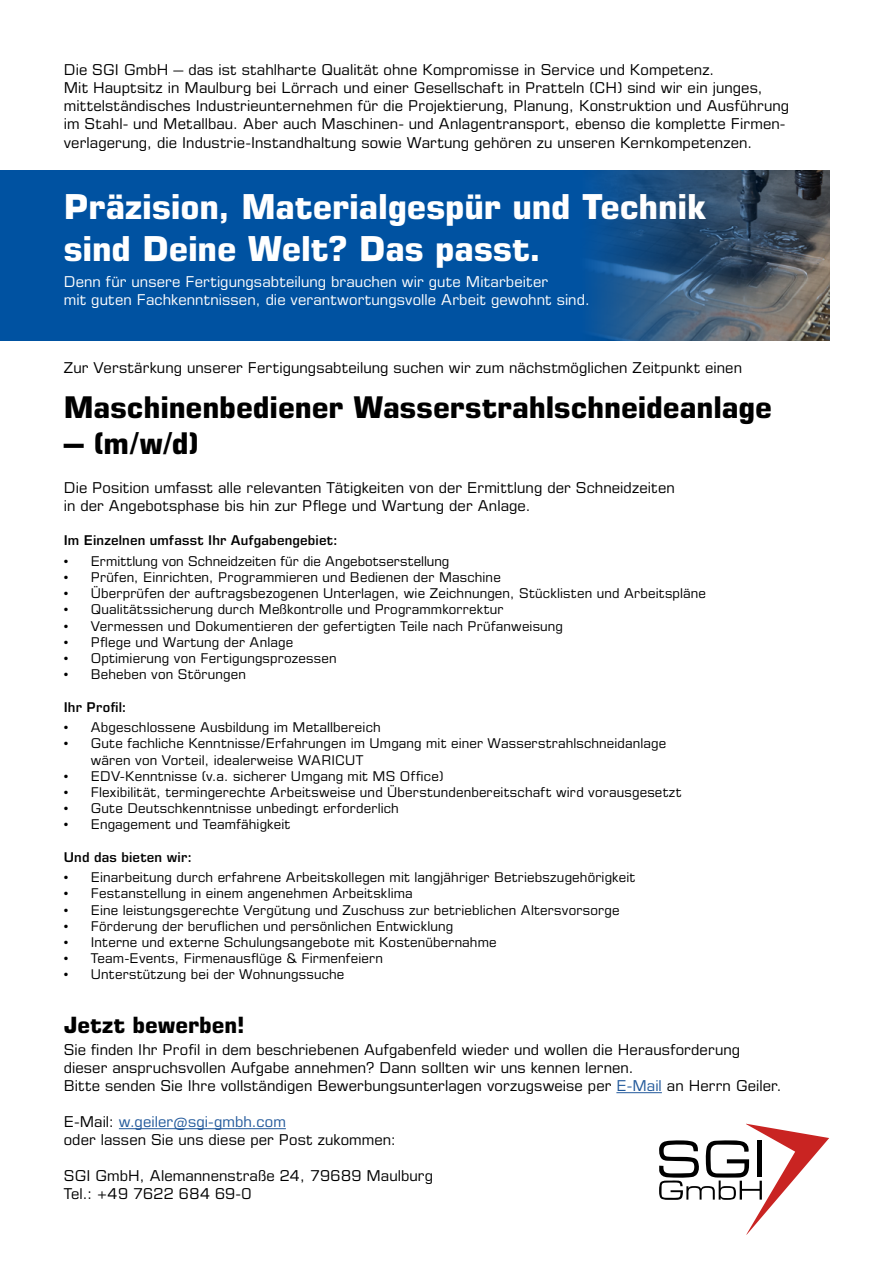
<style>
.page{position:relative;width:893px;height:1263px;background:#fff}
.page>*{position:absolute;margin:0;border:0;box-sizing:border-box;transform-origin:0 0}
.t1{font:700 34.5px/41.4px "Eurostile LT Std";letter-spacing:-.005em;color:#fff}
.t2{font:700 30px "Eurostile LT Std";letter-spacing:-.005em;color:#000}
.t3{font:700 22.5px "Eurostile LT Std";color:#000}
.text{font:15px/18px "Eurostile LT Std";letter-spacing:.005em;color:#000}
.text-2{font:15px/18px "Eurostile LT Std";letter-spacing:.005em;color:#fff}
.text-3{font:15px "Eurostile LT Std";letter-spacing:.005em;color:#22599b}
.text-4{font:15px "Eurostile LT Std";letter-spacing:.025em;color:#000}
.t4{font:13.5px/16.2px "Eurostile LT Std";letter-spacing:.01em;color:#000}
.t5{font:600 13.5px "Eurostile LT Std";letter-spacing:.015em;color:#000}
.s1{color:#22599b}
.s2{color:#000}
</style>
<div class="page">
<hr style="left:616px;top:1092px;width:46px;height:1px;background:#22599b">
<hr style="left:119px;top:1128px;width:167px;height:1px;background:#22599b">
<div style="left:0;top:170px;width:829px;height:170px;background:#0052a1"></div>
<img style="left:589px;top:170px;width:240px;height:170px">
<svg style="left:659px;top:1124px;width:170px;height:111px"></svg>
<p class="text" style="left:64px;top:60px;width:727px">Die SGI GmbH – das ist stahlharte Qualität ohne Kompromisse in Service und Kompetenz.<br>Mit Hauptsitz in Maulburg bei Lörrach und einer Gesellschaft in Pratteln (CH) sind wir ein junges, mittelständisches Industrieunternehmen für die Projektierung, Planung, Konstruktion und Ausführung im Stahl- und Metallbau. Aber auch Maschinen- und Anlagentransport, ebenso die komplette Firmen-</p>
<p class="text" style="left:64px;top:134px;width:690px">verlagerung, die Industrie-Instandhaltung sowie Wartung gehören zu unseren Kernkompetenzen.</p>
<p class="t1" style="left:64px;top:186px;width:643px">Präzision, Materialgespür und Technik sind Deine Welt? Das passt.</p>
<p class="text-2" style="left:64px;top:273px;width:528px">Denn für unsere Fertigungsabteilung brauchen wir gute Mitarbeiter<br>mit guten Fachkenntnissen, die verantwortungsvolle Arbeit gewohnt sind.</p>
<p class="text" style="left:64px;top:359px;width:680px">Zur Verstärkung unserer Fertigungsabteilung suchen wir zum nächstmöglichen Zeitpunkt einen</p>
<p class="t2" style="left:64px;top:389px;width:710px">Maschinenbediener Wasserstrahlschneideanlage</p>
<p class="t2" style="left:64px;top:425px;width:136px">– (m/w/d)</p>
<p class="text" style="left:64px;top:479px;width:612px">Die Position umfasst alle relevanten Tätigkeiten von der Ermittlung der Schneidzeiten in der Angebotsphase bis hin zur Pflege und Wartung der Anlage.</p>
<p class="t5" style="left:64px;top:532px;width:275px">Im Einzelnen umfasst Ihr Aufgabengebiet:</p>
<p class="t4" style="left:64px;top:553px;width:387px">• Ermittlung von Schneidzeiten für die Angebotserstellung</p>
<p class="t4" style="left:64px;top:569px;width:439px">• Prüfen, Einrichten, Programmieren und Bedienen der Maschine</p>
<p class="t4" style="left:64px;top:585px;width:644px">• Überprüfen der auftragsbezogenen Unterlagen, wie Zeichnungen, Stücklisten und Arbeitspläne</p>
<p class="t4" style="left:64px;top:601px;width:441px">• Qualitätssicherung durch Meßkontrolle und Programmkorrektur</p>
<p class="t4" style="left:64px;top:618px;width:501px">• Vermessen und Dokumentieren der gefertigten Teile nach Prüfanweisung</p>
<p class="t4" style="left:64px;top:634px;width:231px">• Pflege und Wartung der Anlage</p>
<p class="t4" style="left:64px;top:650px;width:274px">• Optimierung von Fertigungsprozessen</p>
<p class="t4" style="left:64px;top:666px;width:184px">• Beheben von Störungen</p>
<p class="t5" style="left:64px;top:699px;width:64px">Ihr Profil:</p>
<p class="t4" style="left:64px;top:719px;width:318px">• Abgeschlossene Ausbildung im Metallbereich</p>
<p class="t4" style="left:91px;top:735px;width:577px;text-indent:-27px">• Gute fachliche Kenntnisse/Erfahrungen im Umgang mit einer Wasserstrahlschneidanlage wären von Vorteil, idealerweise WARICUT</p>
<p class="t4" style="left:64px;top:768px;width:381px">• EDV-Kenntnisse (v.a. sicherer Umgang mit MS Office)</p>
<p class="t4" style="left:64px;top:784px;width:619px">• Flexibilität, termingerechte Arbeitsweise und Überstundenbereitschaft wird vorausgesetzt</p>
<p class="t4" style="left:64px;top:800px;width:336px">• Gute Deutschkenntnisse unbedingt erforderlich</p>
<p class="t4" style="left:64px;top:816px;width:228px">• Engagement und Teamfähigkeit</p>
<p class="t5" style="left:64px;top:849px;width:130px">Und das bieten wir:</p>
<p class="t4" style="left:64px;top:869px;width:573px">• Einarbeitung durch erfahrene Arbeitskollegen mit langjähriger Betriebszugehörigkeit</p>
<p class="t4" style="left:64px;top:885px;width:350px">• Festanstellung in einem angenehmen Arbeitsklima</p>
<p class="t4" style="left:64px;top:901px;width:557px">• Eine leistungsgerechte Vergütung und Zuschuss zur betrieblichen Altersvorsorge</p>
<p class="t4" style="left:64px;top:918px;width:391px">• Förderung der beruflichen und persönlichen Entwicklung</p>
<p class="t4" style="left:64px;top:934px;width:434px">• Interne und externe Schulungsangebote mit Kostenübernahme</p>
<p class="t4" style="left:64px;top:950px;width:321px">• Team-Events, Firmenausflüge &amp; Firmenfeiern</p>
<p class="t4" style="left:64px;top:966px;width:282px">• Unterstützung bei der Wohnungssuche</p>
<p class="t3" style="left:64px;top:1011px;width:182px">Jetzt bewerben!</p>
<p class="text" style="left:64px;top:1041px;width:720px">Sie finden Ihr Profil in dem beschriebenen Aufgabenfeld wieder und wollen die Herausforderung dieser anspruchsvollen Aufgabe annehmen? Dann sollten wir uns kennen lernen.<br>Bitte senden Sie Ihre vollständigen Bewerbungsunterlagen vorzugsweise per <span class="s1">E-Mail</span> an Herrn Geiler.</p>
<p class="text-3" style="left:64px;top:1113px;width:224px"><span class="s2">E-Mail:</span> w.geiler@sgi-gmbh.com</p>
<p class="text" style="left:64px;top:1131px;width:334px">oder lassen Sie uns diese per Post zukommen:</p>
<p class="text" style="left:64px;top:1167px;width:371px">SGI GmbH, Alemannenstraße 24, 79689 Maulburg</p>
<p class="text-4" style="left:64px;top:1185px;width:189px">Tel.: +49 7622 684 69-0</p>
</div>
